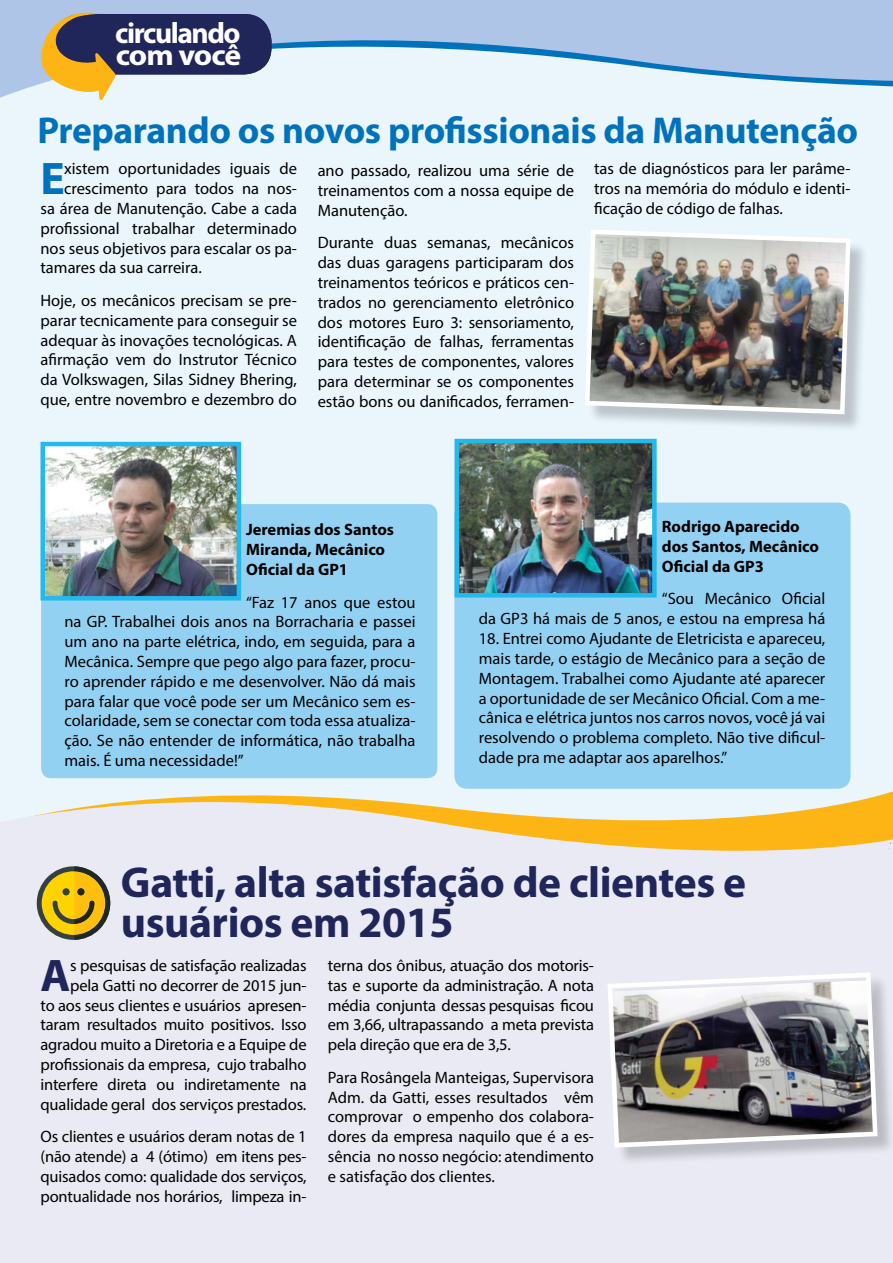
<style>
.page{position:relative;width:893px;height:1263px;background:#fff}
.page>*{position:absolute;margin:0;border:0;box-sizing:border-box;transform-origin:0 0}
.CCV_-_Texto_Matéria{font:700 45.9px "Myriad Pro";color:#0072bc}
.CCV_-_Texto_Matéria-2{font:700 45.9px "Myriad Pro";color:#20255a}
.CCV_-_Título{font:700 43.5px/40.5px "Myriad Pro";letter-spacing:-.01em;color:#20255a}
.CCV_-_Título-2{font:700 37.5px "Myriad Pro";letter-spacing:-.01em;color:#0072bc}
.t1{font:700 29.55px "Myriad Pro";letter-spacing:-.05em;color:#fff}
.t2{font:700 29.55px "Myriad Pro";letter-spacing:-.05em;color:#fff;scale:1.08 1}
.CCV_-_Texto_Matéria-3{font:16.5px/19.8px "Myriad Pro";color:#000;text-align:justify}
.CCV_-_Texto_Matéria-4{font:700 16.5px/19.8px "Myriad Pro";color:#000}
</style>
<div class="page">
<div style="left:0;top:41px;width:893px;height:782px;background:#eaf5fc"></div>
<svg style="left:0;top:769px;width:893px;height:494px;background:#e9e8e9"></svg>
<div style="left:41px;top:504px;width:396px;height:274px;background:#93d1f3;border-radius:10px"></div>
<div style="left:454px;top:503px;width:397px;height:286px;background:#93d1f3;border-radius:13px"></div>
<svg style="left:888px;top:842px;width:4px;height:7px"></svg>
<svg style="left:0;top:0;width:893px;height:98px;fill:#aec5e7"></svg>
<div style="left:54px;top:14px;width:217px;height:60px;background:#20255a;border-radius:27px"></div>
<svg style="left:38px;top:6px;width:78px;height:94px"></svg>
<div style="left:588px;top:232px;width:281px;height:201px;background:#000;opacity:.2"></div>
<img style="left:585px;top:230px;width:268px;height:187px">
<div style="left:610px;top:975px;width:283px;height:191px;background:#000;opacity:.2"></div>
<svg style="left:605px;top:970px;width:275px;height:180px;background:#939192"></svg>
<img style="left:459px;top:444px;width:193px;height:148px">
<div style="left:454px;top:439px;width:203px;height:158px;border:4px solid #24b9ec"></div>
<img style="left:45px;top:447px;width:191px;height:148px">
<div style="left:40px;top:442px;width:201px;height:158px;border:4px solid #24b9ec"></div>
<svg style="left:37px;top:866px;width:73px;height:74px;background:#bfa745"></svg>
<p class="t1" style="left:115px;top:13px;width:127px">circulando</p>
<p class="t2" style="left:116px;top:35px;width:118px">com você</p>
<p class="CCV_-_Título-2" style="left:37px;top:106px;width:822px">Preparando os novos profissionais da Manutenção</p>
<p class="CCV_-_Texto_Matéria" style="left:40px;top:149px;width:26px">E</p>
<p class="CCV_-_Texto_Matéria-3" style="left:64px;top:159px;width:234px">xistem oportunidades iguais de</p>
<p class="CCV_-_Texto_Matéria-3" style="left:64px;top:178px;width:234px">crescimento para todos na nos-</p>
<p class="CCV_-_Texto_Matéria-3" style="left:40px;top:198px;width:258px">sa área de Manutenção. Cabe a cada</p>
<p class="CCV_-_Texto_Matéria-3" style="left:40px;top:218px;width:258px">profissional trabalhar determinado</p>
<p class="CCV_-_Texto_Matéria-3" style="left:40px;top:238px;width:258px">nos seus objetivos para escalar os pa-</p>
<p class="CCV_-_Texto_Matéria-3" style="left:40px;top:258px;width:163px">tamares da sua carreira.</p>
<p class="CCV_-_Texto_Matéria-3" style="left:40px;top:290px;width:258px">Hoje, os mecânicos precisam se pre&shy;parar tecnicamente para conseguir se adequar às inovações tecnológicas. A afirmação vem do Instrutor Técnico da Volkswagen, Silas Sidney Bhering, que, entre novembro e dezembro do</p>
<p class="CCV_-_Texto_Matéria-3" style="left:318px;top:161px;width:258px">ano passado, realizou uma série de treinamentos com a nossa equipe de Manutenção.</p>
<p class="CCV_-_Texto_Matéria-3" style="left:318px;top:233px;width:258px">Durante duas semanas, mecânicos das duas garagens participaram dos treinamentos teóricos e práticos cen&shy;trados no gerenciamento eletrônico dos motores Euro 3: sensoriamento, identificação de falhas, ferramentas para testes de componentes, valores para determinar se os componentes estão bons ou danificados, ferramen-</p>
<p class="CCV_-_Texto_Matéria-3" style="left:594px;top:159px;width:258px">tas de diagnósticos para ler parâme&shy;tros na memória do módulo e identi&shy;ficação de código de falhas.</p>
<p class="CCV_-_Texto_Matéria-4" style="left:246px;top:519px;width:150px">Jeremias dos Santos<br>Miranda, Mecânico<br>Oficial da GP1</p>
<p class="CCV_-_Texto_Matéria-3" style="left:64px;top:592px;width:353px;text-indent:182px">“Faz 17 anos que estou na GP. Trabalhei dois anos na Borracharia e passei um ano na parte elétrica, indo, em seguida, para a Mecânica. Sempre que pego algo para fazer, procu&shy;ro aprender rápido e me desenvolver. Não dá mais para falar que você pode ser um Mecânico sem es&shy;colaridade, sem se conectar com toda essa atualiza&shy;ção. Se não entender de informática, não trabalha mais. É uma necessidade!”</p>
<p class="CCV_-_Texto_Matéria-4" style="left:662px;top:516px;width:159px">Rodrigo Aparecido dos Santos, Mecânico<br>Oficial da GP3</p>
<p class="CCV_-_Texto_Matéria-3" style="left:479px;top:589px;width:348px;text-align:right">“Sou Mecânico Oficial<br>da GP3 há mais de 5 anos, e estou na empresa há</p>
<p class="CCV_-_Texto_Matéria-3" style="left:479px;top:628px;width:348px">18. Entrei como Ajudante de Eletricista e apareceu, mais tarde, o estágio de Mecânico para a seção de Montagem. Trabalhei como Ajudante até aparecer a oportunidade de ser Mecânico Oficial. Com a me&shy;cânica e elétrica juntos nos carros novos, você já vai resolvendo o problema completo. Não tive dificul&shy;dade pra me adaptar aos aparelhos.”</p>
<p class="CCV_-_Título" style="left:121px;top:860px;width:627px">Gatti, alta satisfação de clientes e usuários em 2015</p>
<p class="CCV_-_Texto_Matéria-3" style="left:40px;top:955px;width:268px;text-align:right">s pesquisas de satisfação realizadas pela Gatti no decorrer de 2015 jun-<br>to aos seus clientes e usuários apresen&shy;taram resultados muito positivos. Isso agradou muito a Diretoria e a Equipe de profissionais da empresa, cujo trabalho interfere direta ou indiretamente na qualidade geral dos serviços prestados.</p>
<p class="CCV_-_Texto_Matéria-3" style="left:40px;top:1126px;width:268px">Os clientes e usuários deram notas de 1 (não atende) a 4 (ótimo) em itens pes&shy;quisados como: qualidade dos serviços, pontualidade nos horários, limpeza in-</p>
<p class="CCV_-_Texto_Matéria-2" style="left:40px;top:945px;width:32px">A</p>
<p class="CCV_-_Texto_Matéria-3" style="left:328px;top:955px;width:268px">terna dos ônibus, atuação dos motoris&shy;tas e suporte da administração. A nota média conjunta dessas pesquisas ficou em 3,66, ultrapassando a meta prevista pela direção que era de 3,5.</p>
<p class="CCV_-_Texto_Matéria-3" style="left:328px;top:1067px;width:268px">Para Rosângela Manteigas, Supervisora Adm. da Gatti, esses resultados vêm comprovar o empenho dos colabora&shy;dores da empresa naquilo que é a es&shy;sência no nosso negócio: atendimento e satisfação dos clientes.</p>
</div>
